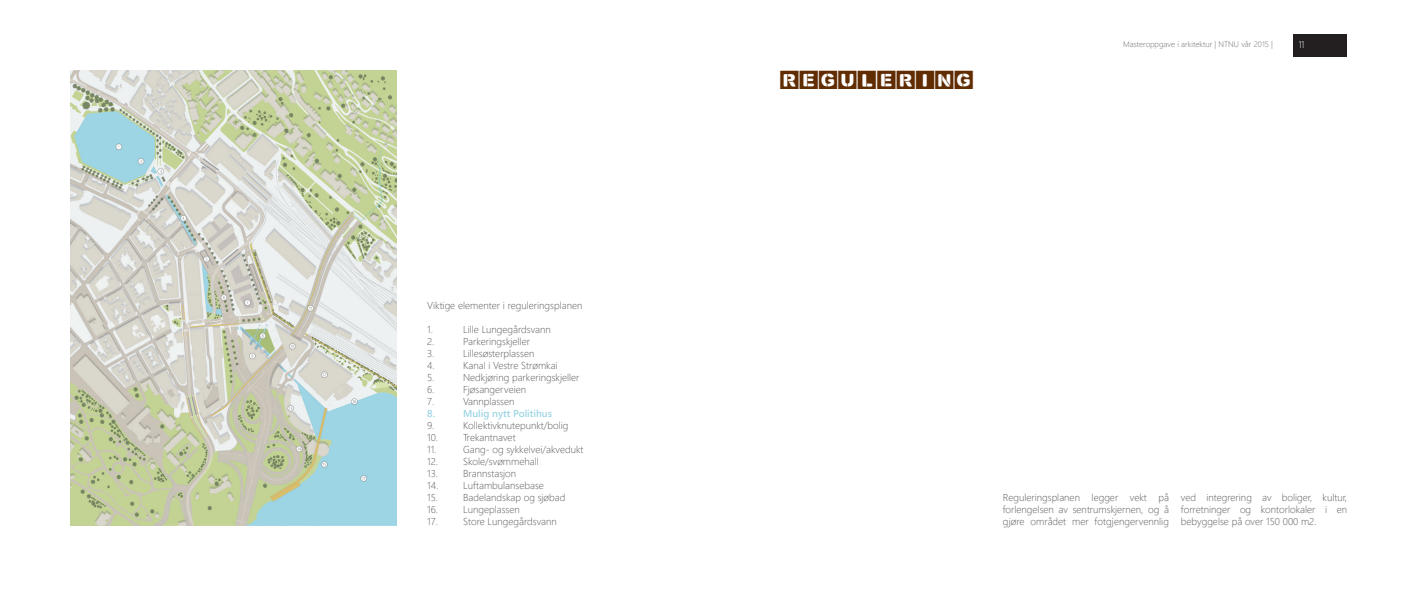
<style>
.page{position:relative;width:1418px;height:596px;background:#fff}
.page>*{position:absolute;margin:0;border:0;box-sizing:border-box;transform-origin:0 0}
.t1{font:26px "Street Stencil";color:#602c00}
.t2{font:300 10px/12px "Segoe UI";color:#57585a;text-align:justify}
.t3{font:600 10px "Segoe UI";color:#9dd5e4}
.t4{font:10px "Cicle Fina";color:#fff}
.t5{font:300 8px "Segoe UI";color:#6c6d70}
</style>
<div class="page">
<div style="left:1293px;top:34px;width:53px;height:23px;background:#231f20"></div>
<img style="left:71px;top:71px;width:325px;height:453px">
<p class="t2" style="left:427px;top:298px;width:157px">Viktige elementer i reguleringsplanen</p>
<p class="t2" style="left:427px;top:322px;width:7px">1.</p>
<p class="t2" style="left:463px;top:322px;width:89px">Lille Lungegårdsvann</p>
<p class="t2" style="left:427px;top:334px;width:9px">2.</p>
<p class="t2" style="left:463px;top:334px;width:68px">Parkeringskjeller</p>
<p class="t2" style="left:427px;top:346px;width:9px">3.</p>
<p class="t2" style="left:463px;top:346px;width:73px">Lillesøsterplassen</p>
<p class="t2" style="left:427px;top:358px;width:9px">4.</p>
<p class="t2" style="left:463px;top:358px;width:96px">Kanal i Vestre Strømkai</p>
<p class="t2" style="left:427px;top:370px;width:9px">5.</p>
<p class="t2" style="left:463px;top:370px;width:118px">Nedkjøring parkeringskjeller</p>
<p class="t2" style="left:427px;top:382px;width:9px">6.</p>
<p class="t2" style="left:463px;top:382px;width:65px">Fjøsangerveien</p>
<p class="t2" style="left:427px;top:394px;width:9px">7.</p>
<p class="t2" style="left:463px;top:394px;width:53px">Vannplassen</p>
<p class="t3" style="left:427px;top:405px;width:9px">8.</p>
<p class="t3" style="left:463px;top:405px;width:90px">Mulig nytt Politihus</p>
<p class="t2" style="left:427px;top:418px;width:9px">9.</p>
<p class="t2" style="left:463px;top:418px;width:107px">Kollektivknutepunkt/bolig</p>
<p class="t2" style="left:427px;top:430px;width:12px">10.</p>
<p class="t2" style="left:463px;top:430px;width:54px">Trekantnavet</p>
<p class="t2" style="left:427px;top:442px;width:11px">11.</p>
<p class="t2" style="left:463px;top:442px;width:122px">Gang- og sykkelvei/akvedukt</p>
<p class="t2" style="left:427px;top:454px;width:12px">12.</p>
<p class="t2" style="left:463px;top:454px;width:77px">Skole/svømmehall</p>
<p class="t2" style="left:427px;top:466px;width:12px">13.</p>
<p class="t2" style="left:463px;top:466px;width:55px">Brannstasjon</p>
<p class="t2" style="left:427px;top:478px;width:13px">14.</p>
<p class="t2" style="left:463px;top:478px;width:82px">Luftambulansebase</p>
<p class="t2" style="left:427px;top:490px;width:12px">15.</p>
<p class="t2" style="left:463px;top:490px;width:104px">Badelandskap og sjøbad</p>
<p class="t2" style="left:427px;top:502px;width:12px">16.</p>
<p class="t2" style="left:463px;top:502px;width:58px">Lungeplassen</p>
<p class="t2" style="left:427px;top:514px;width:12px">17.</p>
<p class="t2" style="left:463px;top:514px;width:95px">Store Lungegårdsvann</p>
<p class="t1" style="left:780px;top:65px;width:195px">REGULERING</p>
<p class="t5" style="left:1123px;top:38px;width:151px">Masteroppgave i arkitektur | NTNU vår 2015 |</p>
<p class="t4" style="left:1298px;top:39px;width:7px">11</p>
<p class="t2" style="left:1002px;top:490px;width:168px">Reguleringsplanen legger vekt på forlengelsen av sentrumskjernen, og å gjøre området mer fotgjengervennlig</p>
<p class="t2" style="left:1180px;top:490px;width:168px">ved integrering av boliger, kultur, forretninger og kontorlokaler i en bebyggelse på over 150 000 m2.</p>
</div>
